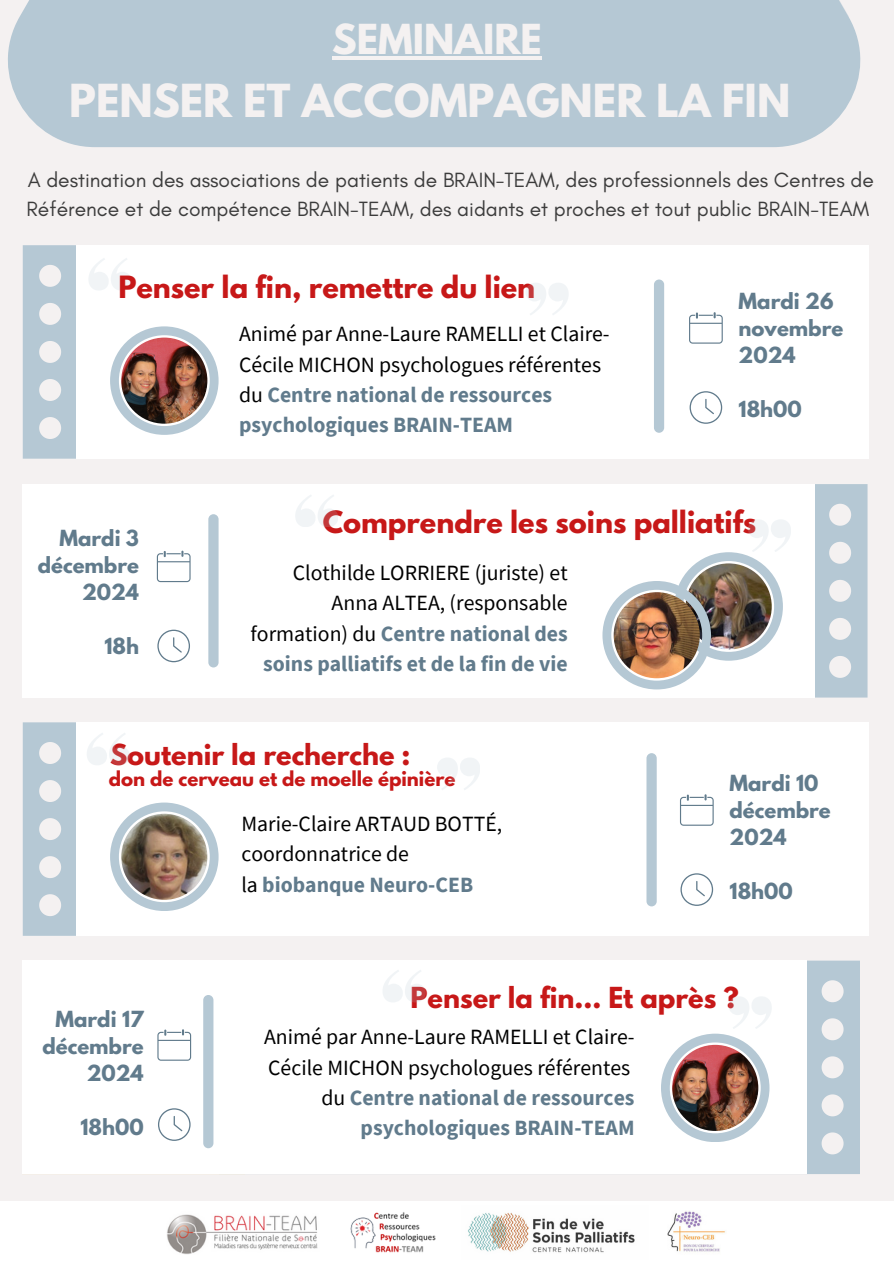
<style>
.page{position:relative;width:894px;height:1264px;background:#fff}
.page>*{position:absolute;margin:0;border:0;box-sizing:border-box;transform-origin:0 0}
.t1{font:700 40.35px "League Spartan";color:#f4f1f1}
.t2{font:700 36.6px "League Spartan";color:#f4f1f1}
.t3{font:700 27.15px "League Spartan";color:#c71818}
.t4{font:700 25.65px "League Spartan";color:#c71818}
.t5{font:21.75px/30.3px "Source Sans Pro";color:#000}
.t6{font:21px/29.2px "Glacial Indifference";color:#3c3c3c}
.t7{font:700 19.65px/27px "League Spartan";color:#617b8c}
.t8{font:700 18.15px "League Spartan";color:#c71818}
.s1{font-weight:700;color:#617b8c}
</style>
<div class="page">
<div style="left:0;top:0;width:893px;height:1263px;background:#f4f1f1"></div>
<svg style="left:23px;top:245px;width:53px;height:213px;fill:#b5c8d4"></svg>
<div style="left:76px;top:245px;width:587px;height:213px;background:#fff"></div>
<svg style="left:23px;top:722px;width:53px;height:213px;fill:#b5c8d4"></svg>
<div style="left:76px;top:722px;width:587px;height:213px;background:#fff"></div>
<svg style="left:814px;top:484px;width:53px;height:213px;fill:#b5c8d4"></svg>
<div style="left:226px;top:484px;width:588px;height:213px;background:#fff"></div>
<svg style="left:806px;top:960px;width:53px;height:214px;fill:#b5c8d4"></svg>
<div style="left:219px;top:960px;width:587px;height:214px;background:#fff"></div>
<div style="left:646px;top:245px;width:222px;height:213px;background:#fff"></div>
<div style="left:22px;top:484px;width:222px;height:213px;background:#fff"></div>
<div style="left:646px;top:722px;width:222px;height:213px;background:#fff"></div>
<div style="left:22px;top:960px;width:222px;height:214px;background:#fff"></div>
<div style="left:653px;top:279px;width:11px;height:154px;background:#b5c8d4;border-radius:5px"></div>
<div style="left:208px;top:514px;width:10px;height:153px;background:#b5c8d4;border-radius:5px"></div>
<div style="left:646px;top:753px;width:10px;height:153px;background:#b5c8d4;border-radius:5px"></div>
<div style="left:203px;top:994px;width:10px;height:154px;background:#b5c8d4;border-radius:5px"></div>
<img style="left:110px;top:326px;width:108px;height:109px">
<svg style="left:110px;top:802px;width:108px;height:109px"></svg>
<div style="left:8px;top:0;width:853px;height:147px;background:#b5c8d4"></div>
<svg style="left:89px;top:258px;width:42px;height:32px"></svg>
<svg style="left:526px;top:283px;width:42px;height:32px"></svg>
<svg style="left:295px;top:495px;width:43px;height:32px"></svg>
<img style="left:602px;top:520px;width:188px;height:169px">
<svg style="left:87px;top:733px;width:42px;height:32px"></svg>
<svg style="left:437px;top:758px;width:42px;height:32px"></svg>
<svg style="left:383px;top:970px;width:42px;height:32px"></svg>
<img style="left:661px;top:997px;width:110px;height:145px">
<div style="left:0;top:1201px;width:893px;height:62px;background:#fff"></div>
<img style="left:167px;top:1214px;width:151px;height:40px">
<img style="left:468px;top:1212px;width:167px;height:41px">
<img style="left:350px;top:1212px;width:86px;height:41px">
<img style="left:667px;top:1211px;width:59px;height:41px">
<svg style="left:689px;top:312px;width:33px;height:32px"></svg>
<svg style="left:689px;top:391px;width:33px;height:33px"></svg>
<hr style="left:332px;top:56px;width:209px;height:4px;background:#f4f1f1">
<svg style="left:680px;top:794px;width:33px;height:31px"></svg>
<svg style="left:680px;top:873px;width:33px;height:32px"></svg>
<svg style="left:157px;top:550px;width:33px;height:32px"></svg>
<svg style="left:157px;top:629px;width:33px;height:33px"></svg>
<svg style="left:157px;top:1029px;width:34px;height:31px"></svg>
<svg style="left:158px;top:1108px;width:32px;height:32px"></svg>
<p class="t2" style="left:332px;top:21px;width:211px">SEMINAIRE</p>
<h4 class="t1" style="left:69px;top:80px;width:722px">PENSER ET ACCOMPAGNER LA FIN</h4>
<h2 class="t6" style="left:27px;top:164px;width:848px">A destination des associations de patients de BRAIN-TEAM, des professionnels des Centres de<br>Référence et de compétence BRAIN-TEAM, des aidants et proches et tout public BRAIN-TEAM</h2>
<h2 class="t3" style="left:118px;top:273px;width:418px">Penser la fin, remettre du lien</h2>
<h3 class="t5" style="left:239px;top:318px;width:372px">Animé par Anne-Laure RAMELLI et Claire-Cécile MICHON psychologues référentes du <span class="s1">Centre national de ressources psychologiques BRAIN-TEAM</span></h3>
<h3 class="t7" style="left:738px;top:290px;width:106px">Mardi 26 novembre<br>2024</h3>
<p class="t7" style="left:738px;top:398px;width:65px">18h00</p>
<h3 class="t7" style="left:38px;top:526px;width:103px;text-align:right">Mardi 3 décembre<br>2024</h3>
<p class="t7" style="left:104px;top:634px;width:36px">18h</p>
<p class="t3" style="left:322px;top:508px;width:435px">Comprendre les soins palliatifs</p>
<h3 class="t5" style="left:250px;top:557px;width:318px;text-align:right">Clothilde LORRIERE (juriste) et<br>Anna ALTEA, (responsable formation) du <span class="s1">Centre national des soins palliatifs et de la fin de vie</span></h3>
<h4 class="t4" style="left:110px;top:741px;width:302px">Soutenir la recherche :</h4>
<p class="t8" style="left:109px;top:769px;width:348px">don de cerveau et de moelle épinière</p>
<p class="t5" style="left:241px;top:808px;width:262px">Marie-Claire ARTAUD BOTTÉ, coordonnatrice de<br>la <span class="s1">biobanque Neuro-CEB</span></p>
<p class="t7" style="left:729px;top:772px;width:103px">Mardi 10 décembre<br>2024</p>
<p class="t7" style="left:729px;top:880px;width:65px">18h00</p>
<p class="t7" style="left:42px;top:1008px;width:103px;text-align:right">Mardi 17 décembre<br>2024</p>
<p class="t7" style="left:80px;top:1116px;width:65px">18h00</p>
<p class="t4" style="left:410px;top:984px;width:329px">Penser la fin... Et après ?</p>
<p class="t5" style="left:264px;top:1021px;width:372px;text-align:right">Animé par Anne-Laure RAMELLI et Claire-Cécile MICHON psychologues référentes du <span class="s1">Centre national de ressources psychologiques BRAIN-TEAM</span></p>
</div>
